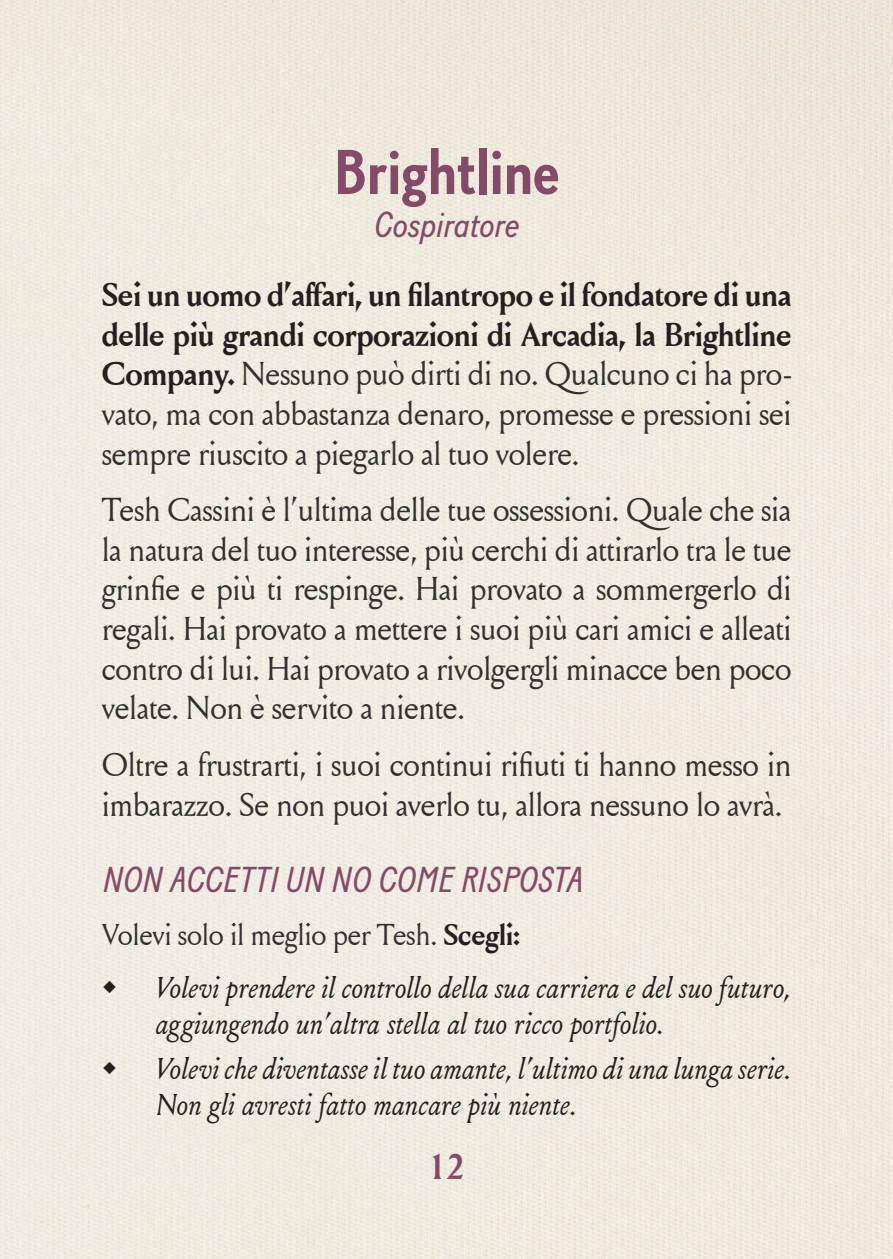
<style>
.page{position:relative;width:893px;height:1259px;background:#fff}
.page>*{position:absolute;margin:0;border:0;box-sizing:border-box;transform-origin:0 0}
.t1{font:700 63px "Baton";color:#864a69}
.t2{font:italic 36px "Baton";letter-spacing:.01em;color:#864a69}
.t3{font:700 36px "Louize Display";color:#864a69}
.t4{font:33px/39.6px "Louize Display";letter-spacing:.01em;color:#312f30;text-align:justify}
.t5{font:italic 30px/36px "Louize Display";letter-spacing:.02em;color:#231f20}
.t6{font:30px "Louize Display";letter-spacing:.01em;color:#312f30}
.s1{font-weight:700;color:#231f20}
</style>
<div class="page">
<img style="left:0;top:0;width:893px;height:1259px">
<h1 class="t1" style="left:334px;top:135px;width:227px">Brightline</h1>
<p class="t2" style="left:374px;top:204px;width:147px">Cospiratore</p>
<p class="t4" style="left:102px;top:274px;width:691px"><span class="s1">Sei un uomo d’affari, un filantropo e il fondatore di una delle più grandi corporazioni di Arcadia, la Brightline Company.</span> Nessuno può dirti di no. Qualcuno ci ha pro&shy;vato, ma con abbastanza denaro, promesse e pressioni sei sempre riuscito a piegarlo al tuo volere.</p>
<p class="t4" style="left:102px;top:489px;width:691px">Tesh Cassini è l’ultima delle tue ossessioni. Quale che sia la natura del tuo interesse, più cerchi di attirarlo tra le tue grinfie e più ti respinge. Hai provato a sommergerlo di regali. Hai provato a mettere i suoi più cari amici e alleati contro di lui. Hai provato a rivolgergli minacce ben poco velate. Non è servito a niente.</p>
<p class="t4" style="left:102px;top:743px;width:691px">Oltre a frustrarti, i suoi continui rifiuti ti hanno messo in imbarazzo. Se non puoi averlo tu, allora nessuno lo avrà.</p>
<p class="t2" style="left:102px;top:859px;width:482px">NON ACCETTI UN NO COME RISPOSTA</p>
<p class="t6" style="left:102px;top:913px;width:419px">Volevi solo il meglio per Tesh. <span class="s1">Scegli:</span></p>
<p class="t5" style="left:156px;top:969px;width:636px;text-indent:-54px">• Volevi prendere il controllo della sua carriera e del suo futuro, aggiungendo un’altra stella al tuo ricco portfolio.</p>
<p class="t5" style="left:156px;top:1049px;width:637px;text-indent:-54px">• Volevi che diventasse il tuo amante, l’ultimo di una lunga serie.<br>Non gli avresti fatto mancare più niente.</p>
<p class="t3" style="left:428px;top:1138px;width:37px">12</p>
</div>
